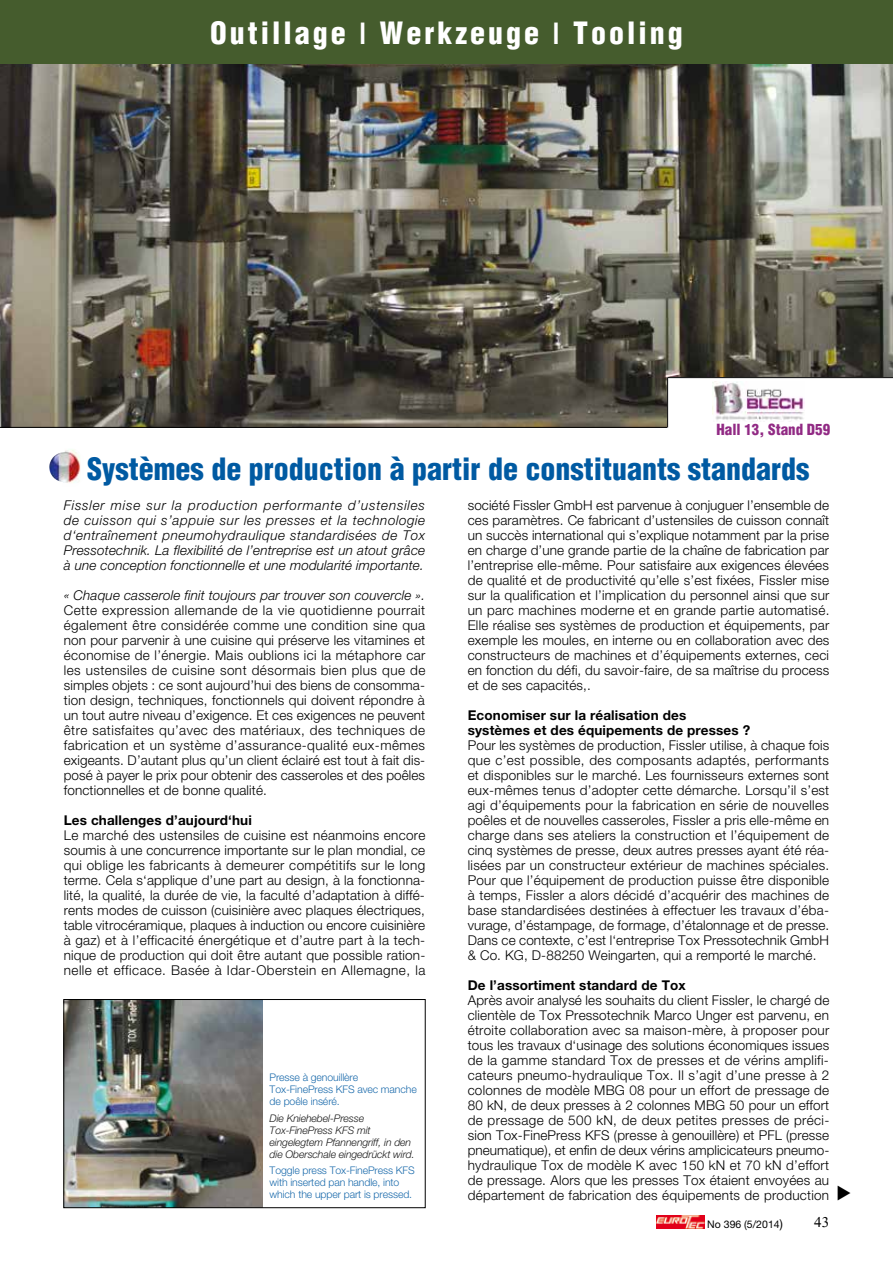
<style>
.page{position:relative;width:893px;height:1263px;background:#fff}
.page>*{position:absolute;margin:0;border:0;box-sizing:border-box;transform-origin:0 0}
.t1{font:900 condensed 30px "Helvetica";color:#005aa2}
.t2{font:900 condensed 30px "Helvetica";letter-spacing:.1em;color:#fff}
.t3{font:900 condensed 15px "Helvetica";color:#912a84}
.t4{font:300 13.5px/15px "Helvetica Neue";letter-spacing:.01em;color:#000;text-align:justify}
.t5{font:italic 300 13.5px/15px "Helvetica Neue";letter-spacing:.01em;color:#000;text-align:justify}
.t6{font:700 13.5px/15px "Helvetica Neue";letter-spacing:.01em;color:#000}
.t7{font:300 10.5px/12px "Helvetica Neue";letter-spacing:-.01em;color:#005aa2}
.t8{font:italic 300 10.5px/12px "Helvetica Neue";letter-spacing:-.01em;color:#000}
.t9{font:10.5px "Helvetica Neue";color:#000}
.s1{font-family:"Helvetica Neue";font-weight:500;font-stretch:normal}
.s2{font-size:12px}
</style>
<div class="page">
<img style="left:49px;top:449px;width:32px;height:34px">
<img style="left:0;top:64px;width:893px;height:364px">
<div style="left:0;top:0;width:893px;height:64px;background:#455c2d"></div>
<img style="left:66px;top:1001px;width:197px;height:205px">
<div style="left:64px;top:999px;width:361px;height:209px;border:1px solid #000"></div>
<svg style="left:656px;top:1215px;width:1px;height:13px"></svg>
<img style="left:657px;top:1215px;width:47px;height:13px">
<div style="left:668px;top:378px;width:225px;height:65px;background:#fff"></div>
<img style="left:713px;top:382px;width:91px;height:40px">
<hr style="left:667px;top:377px;width:226px;height:1px;background:#000">
<hr style="left:667px;top:378px;width:1px;height:50px;background:#000">
<h1 class="t2" style="left:210px;top:14px;width:474px">Outillage <span class="s1">l</span> Werkzeuge <span class="s1">l</span> Tooling</h1>
<p class="t3" style="left:716px;top:420px;width:115px">Hall 13, Stand D59</p>
<h1 class="t1" style="left:87px;top:450px;width:724px">Systèmes de production à partir de constituants standards</h1>
<p class="t5" style="left:64px;top:497px;width:363px">Fissler mise sur la production performante d’ustensiles de cuisson qui s’appuie sur les presses et la technologie d‘entraînement pneumohydraulique standardisées de Tox Pressotechnik. La flexibilité de l’entreprise est un atout grâce à une conception fonctionnelle et une modularité importante.</p>
<p class="t5" style="left:64px;top:587px;width:363px">« Chaque casserole finit toujours par trouver son couvercle ».</p>
<p class="t4" style="left:64px;top:602px;width:363px">Cette expression allemande de la vie quotidienne pourrait également être considérée comme une condition sine qua non pour parvenir à une cuisine qui préserve les vitamines et économise de l’énergie. Mais oublions ici la métaphore car les ustensiles de cuisine sont désormais bien plus que de simples objets : ce sont aujourd’hui des biens de consomma&shy;tion design, techniques, fonctionnels qui doivent répondre à un tout autre niveau d’exigence. Et ces exigences ne peuvent être satisfaites qu’avec des matériaux, des techniques de fabrication et un système d’assurance-qualité eux-mêmes exigeants. D’autant plus qu’un client éclairé est tout à fait dis&shy;posé à payer le prix pour obtenir des casseroles et des poêles fonctionnelles et de bonne qualité.</p>
<p class="t6" style="left:64px;top:812px;width:190px">Les challenges d’aujourd‘hui</p>
<p class="t4" style="left:64px;top:827px;width:363px">Le marché des ustensiles de cuisine est néanmoins encore soumis à une concurrence importante sur le plan mondial, ce qui oblige les fabricants à demeurer compétitifs sur le long terme. Cela s‘applique d’une part au design, à la fonctionna&shy;lité, la qualité, la durée de vie, la faculté d’adaptation à diffé&shy;rents modes de cuisson (cuisinière avec plaques électriques, table vitrocéramique, plaques à induction ou encore cuisinière à gaz) et à l’efficacité énergétique et d’autre part à la tech&shy;nique de production qui doit être autant que possible ration&shy;nelle et efficace. Basée à Idar-Oberstein en Allemagne, la</p>
<p class="t7" style="left:270px;top:1071px;width:149px">Presse à genouillère<br>Tox-FinePress KFS avec manche de poêle inséré.</p>
<p class="t8" style="left:270px;top:1112px;width:147px">Die Kniehebel-Presse<br>Tox-FinePress KFS mit eingelegtem Pfannengriff, in den die Oberschale eingedrückt wird.</p>
<p class="t7" style="left:270px;top:1164px;width:147px">Toggle press Tox-FinePress KFS with inserted pan handle, into which the upper part is pressed.</p>
<p class="t4" style="left:468px;top:497px;width:363px">société Fissler GmbH est parvenue à conjuguer l’ensemble de ces paramètres. Ce fabricant d’ustensiles de cuisson connaît un succès international qui s’explique notamment par la prise en charge d’une grande partie de la chaîne de fabrication par l’entreprise elle-même. Pour satisfaire aux exigences élevées de qualité et de productivité qu’elle s’est fixées, Fissler mise sur la qualification et l’implication du personnel ainsi que sur un parc machines moderne et en grande partie automatisé.<br>Elle réalise ses systèmes de production et équipements, par exemple les moules, en interne ou en collaboration avec des constructeurs de machines et d’équipements externes, ceci en fonction du défi, du savoir-faire, de sa maîtrise du process et de ses capacités,.</p>
<p class="t6" style="left:468px;top:707px;width:284px">Economiser sur la réalisation des systèmes et des équipements de presses ?</p>
<p class="t4" style="left:468px;top:737px;width:363px">Pour les systèmes de production, Fissler utilise, à chaque fois que c’est possible, des composants adaptés, performants et disponibles sur le marché. Les fournisseurs externes sont eux-mêmes tenus d’adopter cette démarche. Lorsqu’il s’est agi d’équipements pour la fabrication en série de nouvelles poêles et de nouvelles casseroles, Fissler a pris elle-même en charge dans ses ateliers la construction et l’équipement de cinq systèmes de presse, deux autres presses ayant été réa&shy;lisées par un constructeur extérieur de machines spéciales.<br>Pour que l’équipement de production puisse être disponible à temps, Fissler a alors décidé d’acquérir des machines de base standardisées destinées à effectuer les travaux d’éba&shy;vurage, d’éstampage, de formage, d’étalonnage et de presse.<br>Dans ce contexte, c’est l‘entreprise Tox Pressotechnik GmbH &amp; Co. KG, D-88250 Weingarten, qui a remporté le marché.</p>
<p class="t6" style="left:468px;top:977px;width:219px">De l’assortiment standard de Tox</p>
<p class="t4" style="left:468px;top:992px;width:363px">Après avoir analysé les souhaits du client Fissler, le chargé de clientèle de Tox Pressotechnik Marco Unger est parvenu, en étroite collaboration avec sa maison-mère, à proposer pour tous les travaux d‘usinage des solutions économiques issues de la gamme standard Tox de presses et de vérins amplifi&shy;cateurs pneumo-hydraulique Tox. Il s’agit d’une presse à 2 colonnes de modèle MBG 08 pour un effort de pressage de 80 kN, de deux presses à 2 colonnes MBG 50 pour un effort de pressage de 500 kN, de deux petites presses de préci&shy;sion Tox-FinePress KFS (presse à genouillère) et PFL (presse pneumatique), et enfin de deux vérins amplicicateurs pneumo&shy;hydraulique Tox de modèle K avec 150 kN et 70 kN d’effort de pressage. Alors que les presses Tox étaient envoyées au département de fabrication des équipements de production</p>
<p class="t9" style="left:707px;top:1218px;width:77px">No 396 (5/2014<span class="s2">)</span></p>
</div>
